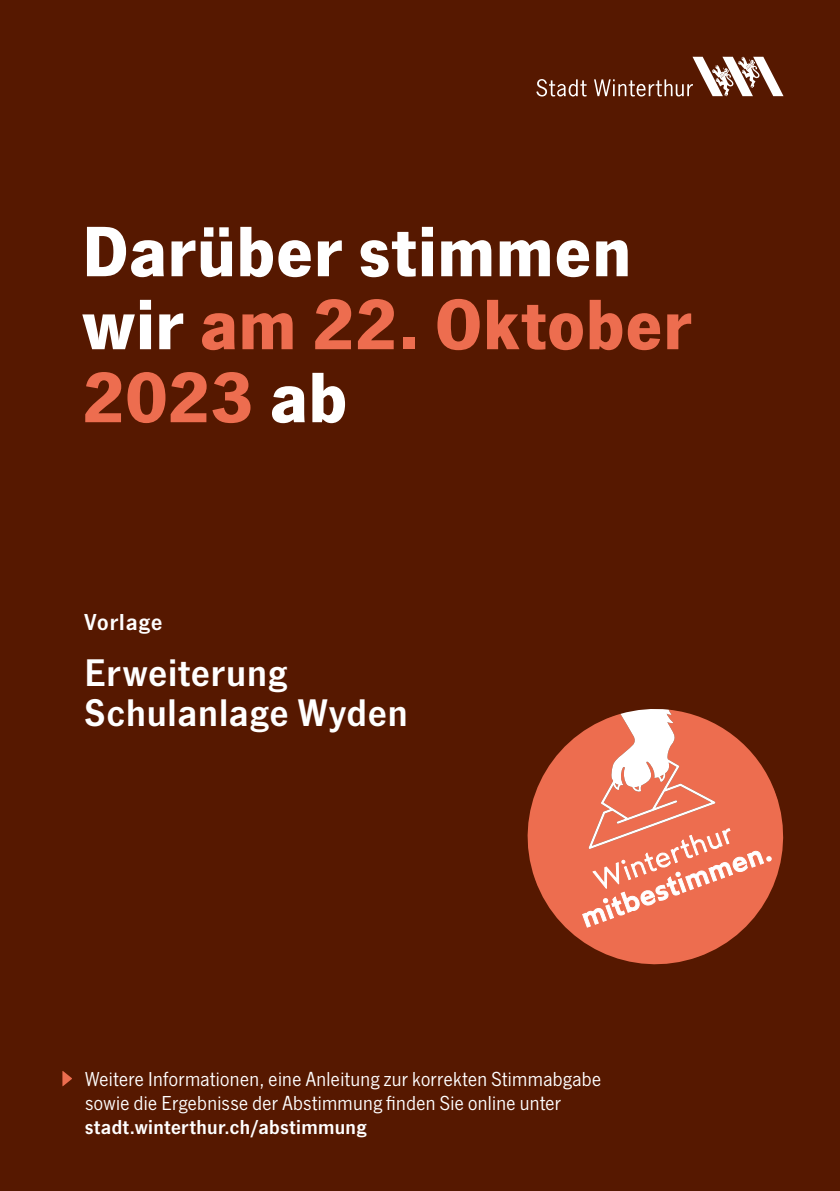
<style>
.page{position:relative;width:840px;height:1191px;background:#fff}
.page>*{position:absolute;margin:0;border:0;box-sizing:border-box;transform-origin:0 0}
.t1{font:700 74px/73px "News Got";letter-spacing:.01em;color:#fff}
.t2{font:40px/40px "News Got Dem";letter-spacing:.02em;color:#fff}
.t3{font:24px "News Got Dem";letter-spacing:.04em;color:#fff}
.t4{font:21px/24px "News Got";letter-spacing:.015em;color:#fff}
.t5{font:21px "News Got Dem";letter-spacing:.02em;color:#fff}
.s1{color:#ed6d4f}
</style>
<div class="page">
<div style="left:0;top:0;width:839px;height:1191px;background:#561800"></div>
<svg style="left:536px;top:57px;width:247px;height:39px"></svg>
<svg style="left:527px;top:732px;width:257px;height:233px;fill:#ed6d4f"></svg>
<svg style="left:582px;top:709px;width:189px;height:218px;background:#e27d65"></svg>
<svg style="left:62px;top:1071px;width:10px;height:15px"></svg>
<h1 class="t1" style="left:82px;top:215px;width:610px">Darüber stimmen wir <span class="s1">am 22. Oktober<br>2023</span> ab</h1>
<p class="t3" style="left:84px;top:608px;width:79px">Vorlage</p>
<h2 class="t2" style="left:84px;top:653px;width:324px">Erweiterung<br>Schulanlage Wyden</h2>
<p class="t4" style="left:85px;top:1067px;width:517px">Weitere Informationen, eine Anleitung zur korrekten Stimmabgabe sowie die Ergebnisse der Abstimmung finden Sie online unter</p>
<p class="t5" style="left:85px;top:1115px;width:283px">stadt.winterthur.ch/abstimmung</p>
</div>
